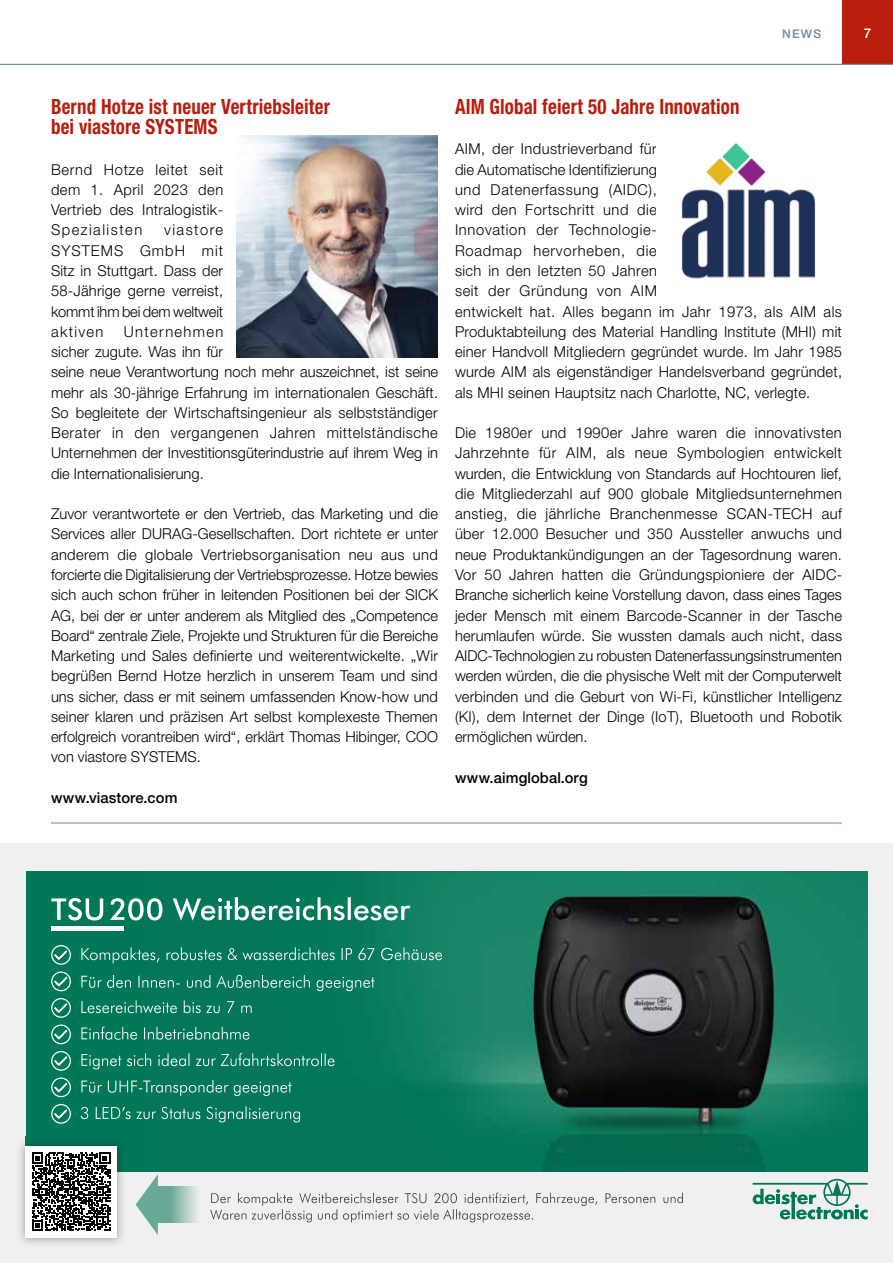
<style>
.page{position:relative;width:893px;height:1263px;background:#fff}
.page>*{position:absolute;margin:0;border:0;box-sizing:border-box;transform-origin:0 0}
.t1{font:700 condensed 21px/20.2px "Helvetica Neue LT Std";letter-spacing:.01em;color:#b91d0e;scale:.9 1}
.t2{font:300 15px/20.2px "Helvetica Neue LT Std";letter-spacing:.015em;color:#000;text-align:justify}
.t3{font:500 15px "Helvetica Neue LT Std";letter-spacing:.005em;color:#000}
.t4{font:500 13.5px "Helvetica Neue LT Std";color:#fff}
.t5{font:500 12px "Helvetica Neue LT Std";color:#6a8c9c}
</style>
<div class="page">
<hr style="left:51px;top:823px;width:791px;height:1px;background:#6a8c9c">
<img style="left:236px;top:135px;width:202px;height:222px">
<img style="left:681px;top:143px;width:135px;height:136px">
<div style="left:842px;top:0;width:51px;height:64px;background:#b91d0e"></div>
<hr style="left:0;top:64px;width:893px;height:1px;background:#6a8c9c">
<div style="left:0;top:844px;width:893px;height:419px;background:#f0f0f0"></div>
<div style="left:26px;top:871px;width:842px;height:301px;background:#007757"></div>
<img style="left:150px;top:871px;width:718px;height:301px">
<svg style="left:753px;top:1179px;width:115px;height:40px"></svg>
<img style="left:20px;top:1137px;width:103px;height:107px">
<img style="left:26px;top:1137px;width:97px;height:35px">
<div style="left:26px;top:1146px;width:91px;height:91px;background:#fff"></div>
<svg style="left:32px;top:1153px;width:78px;height:78px"></svg>
<svg style="left:158px;top:1186px;width:40px;height:37px"></svg>
<svg style="left:136px;top:1174px;width:22px;height:61px"></svg>
<svg style="left:210px;top:1192px;width:473px;height:30px"></svg>
<svg style="left:51px;top:897px;width:359px;height:24px"></svg>
<svg style="left:81px;top:947px;width:361px;height:16px"></svg>
<svg style="left:51px;top:945px;width:20px;height:20px"></svg>
<svg style="left:81px;top:1000px;width:171px;height:13px"></svg>
<svg style="left:51px;top:998px;width:20px;height:20px"></svg>
<svg style="left:81px;top:1027px;width:168px;height:13px"></svg>
<svg style="left:51px;top:1024px;width:20px;height:20px"></svg>
<svg style="left:81px;top:1080px;width:211px;height:16px"></svg>
<svg style="left:51px;top:1077px;width:20px;height:20px"></svg>
<svg style="left:81px;top:1106px;width:219px;height:16px"></svg>
<svg style="left:51px;top:1104px;width:20px;height:20px"></svg>
<svg style="left:81px;top:1053px;width:253px;height:16px"></svg>
<svg style="left:51px;top:1051px;width:20px;height:20px"></svg>
<svg style="left:81px;top:975px;width:294px;height:16px"></svg>
<svg style="left:51px;top:971px;width:20px;height:20px"></svg>
<div style="left:51px;top:926px;width:72px;height:5px;background:#fff"></div>
<p class="t5" style="left:782px;top:27px;width:40px">news</p>
<p class="t4" style="left:864px;top:25px;width:9px">7</p>
<h1 class="t1" style="left:51px;top:96px;width:311px">Bernd Hotze ist neuer Vertriebsleiter bei viastore SYSTEMS</h1>
<p class="t2" style="left:51px;top:159px;width:174px">Bernd Hotze leitet seit dem 1. April 2023 den Vertrieb des Intralogistik-Spezialisten</p>
<p class="t2" style="left:51px;top:220px;width:174px;text-indent:113px">viastore SYSTEMS GmbH mit Sitz in Stuttgart. Dass der 58-Jährige gerne verreist, kommt ihm bei dem weltweit aktiven</p>
<p class="t2" style="left:51px;top:321px;width:389px;text-align:left;text-indent:73px">Unternehmen<br>sicher zugute. Was ihn für<br>seine neue Verantwortung noch mehr auszeichnet, ist seine mehr als 30-jährige Erfahrung im internationalen Geschäft.<br>So begleitete der Wirtschaftsingenieur als selbstständiger Berater in den vergangenen Jahren mittelständische Unternehmen der Investitionsgüterindustrie auf ihrem Weg in die Internationalisierung.</p>
<p class="t2" style="left:51px;top:503px;width:389px">Zuvor verantwortete er den Vertrieb, das Marketing und die Services aller DURAG-Gesellschaften. Dort richtete er unter anderem die globale Vertriebsorganisation neu aus und forcierte die Digitalisierung der Vertriebsprozesse. Hotze bewies sich auch schon früher in leitenden Positionen bei der SICK AG, bei der er unter anderem als Mitglied des „Competence Board“ zentrale Ziele, Projekte und Strukturen für die Bereiche Marketing und Sales definierte und weiterentwickelte. „Wir begrüßen Bernd Hotze herzlich in unserem Team und sind uns sicher, dass er mit seinem umfassenden Know-how und seiner klaren und präzisen Art selbst komplexeste Themen erfolgreich vorantreiben wird“, erklärt Thomas Hibinger, COO von viastore SYSTEMS.</p>
<p class="t3" style="left:51px;top:789px;width:128px">www.viastore.com</p>
<h1 class="t1" style="left:455px;top:96px;width:318px">AIM Global feiert 50 Jahre Innovation</h1>
<p class="t2" style="left:455px;top:139px;width:389px;text-align:left">AIM, der Industrieverband für<br>die Automatische Identifizierung<br>und Datenerfassung (AIDC),<br>wird den Fortschritt und die<br>Innovation der Technologie-<br>Roadmap hervorheben, die<br>sich in den letzten 50 Jahren<br>seit der Gründung von AIM<br>entwickelt hat. Alles begann im Jahr 1973, als AIM als Produktabteilung des Material Handling Institute (MHI) mit einer Handvoll Mitgliedern gegründet wurde. Im Jahr 1985 wurde AIM als eigenständiger Handelsverband gegründet, als MHI seinen Hauptsitz nach Charlotte, NC, verlegte.</p>
<p class="t2" style="left:455px;top:422px;width:389px">Die 1980er und 1990er Jahre waren die innovativsten Jahrzehnte für AIM, als neue Symbologien entwickelt wurden, die Entwicklung von Standards auf Hochtouren lief, die Mitgliederzahl auf 900 globale Mitgliedsunternehmen anstieg, die jährliche Branchenmesse SCAN-TECH auf über 12.000 Besucher und 350 Aussteller anwuchs und neue Produktankündigungen an der Tagesordnung waren.<br>Vor 50 Jahren hatten die Gründungspioniere der AIDC-Branche sicherlich keine Vorstellung davon, dass eines Tages jeder Mensch mit einem Barcode-Scanner in der Tasche herumlaufen würde. Sie wussten damals auch nicht, dass AIDC-Technologien zu robusten Datenerfassungsinstrumenten werden würden, die die physische Welt mit der Computerwelt verbinden und die Geburt von Wi-Fi, künstlicher Intelligenz (KI), dem Internet der Dinge (IoT), Bluetooth und Robotik ermöglichen würden.</p>
<p class="t3" style="left:455px;top:768px;width:134px">www.aimglobal.org</p>
</div>
